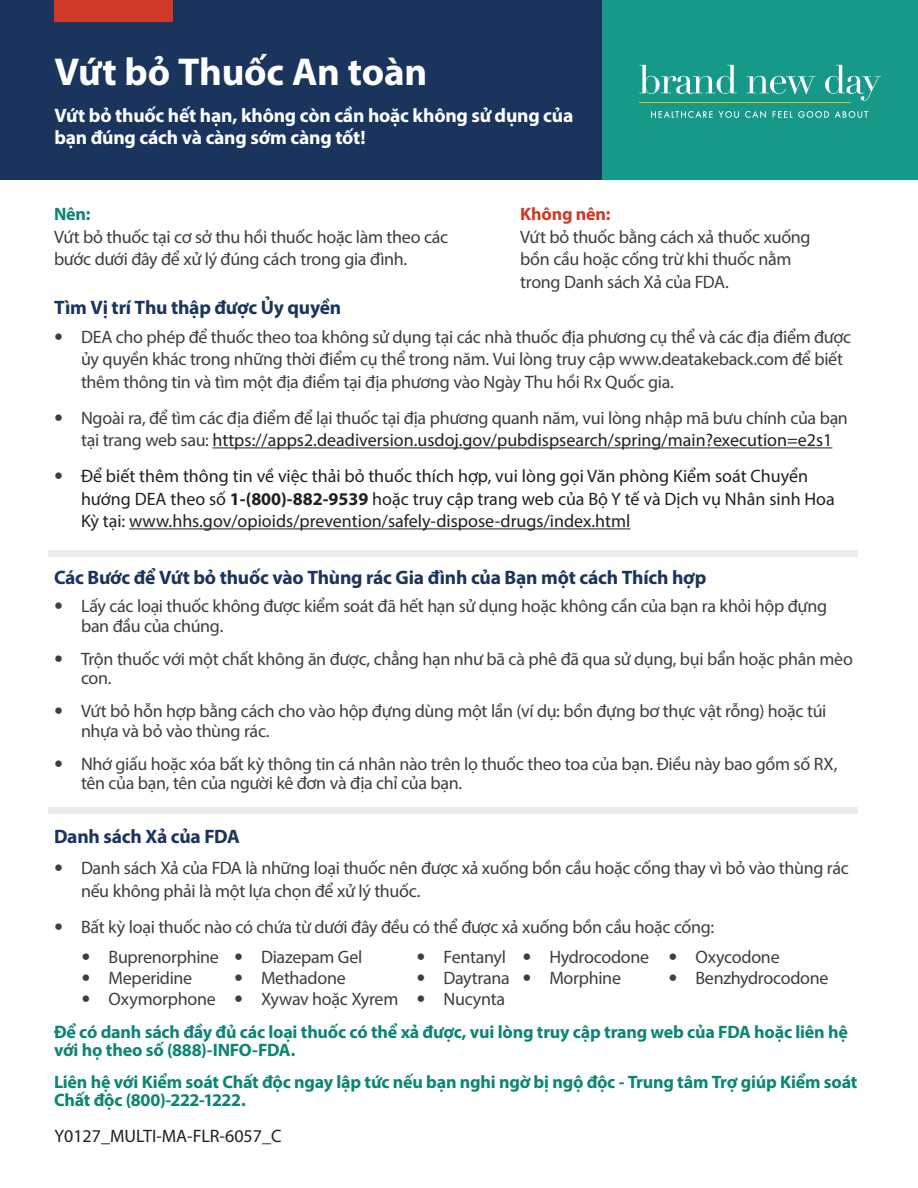
<style>
.page{position:relative;width:918px;height:1188px;background:#fff}
.page>*{position:absolute;margin:0;border:0;box-sizing:border-box;transform-origin:0 0}
.t1{font:700 39px "Myriad Pro";letter-spacing:-.005em;color:#fff}
.t2{font:700 19.5px "Myriad Pro";letter-spacing:-.01em;color:#1a345d}
.t3{font:700 19.5px/22.5px "Myriad Pro";letter-spacing:-.01em;color:#fff}
.t4{font:18px/22.5px "Myriad Pro";letter-spacing:-.015em;color:#3e3e3f}
.t5{font:18px/22.5px "Myriad Pro";color:#231f20}
.t6{font:700 18px/18px "Myriad Pro";letter-spacing:-.01em;color:#0c8575}
.t7{font:700 18px "Myriad Pro";letter-spacing:-.01em;color:#ce3a27}
.s1{font-family:"Avenir";font-weight:800}
.s2{color:#231f20}
.s3{font-family:"Avenir";font-weight:800;color:#3e3e3f}
.s4{font-weight:700}
</style>
<div class="page">
<div style="left:0;top:0;width:627px;height:179px;background:#1a345d"></div>
<div style="left:603px;top:0;width:315px;height:179px;background:#169989"></div>
<hr style="left:212px;top:447px;width:620px;height:1px;background:#231f20">
<hr style="left:129px;top:528px;width:501px;height:1px;background:#231f20">
<div style="left:54px;top:0;width:118px;height:22px;background:#ce3a27"></div>
<div style="left:48px;top:550px;width:810px;height:6px;background:#ececee"></div>
<div style="left:48px;top:807px;width:810px;height:6px;background:#ececee"></div>
<svg style="left:639px;top:65px;width:98px;height:29px"></svg>
<svg style="left:747px;top:76px;width:68px;height:19px"></svg>
<svg style="left:825px;top:65px;width:56px;height:36px"></svg>
<hr style="left:639px;top:102px;width:212px;height:1px;background:#e9b811">
<svg style="left:651px;top:111px;width:88px;height:7px"></svg>
<svg style="left:745px;top:111px;width:21px;height:7px"></svg>
<svg style="left:773px;top:111px;width:56px;height:7px"></svg>
<svg style="left:835px;top:111px;width:33px;height:7px"></svg>
<h1 class="t1" style="left:54px;top:47px;width:375px">Vứt bỏ Thuốc An toàn</h1>
<p class="t3" style="left:54px;top:103px;width:520px">Vứt bỏ thuốc hết hạn, không còn cần hoặc không sử dụng của bạn đúng cách và càng sớm càng tốt!</p>
<p class="t6" style="left:54px;top:205px;width:38px">Nên:</p>
<p class="t4" style="left:54px;top:225px;width:396px">Vứt bỏ thuốc tại cơ sở thu hồi thuốc hoặc làm theo các bước dưới đây để xử lý đúng cách trong gia đình.</p>
<p class="t2" style="left:54px;top:295px;width:289px">Tìm Vị trí Thu thập được Ủy quyền</p>
<p class="t7" style="left:520px;top:203px;width:92px">Không nên:</p>
<p class="t4" style="left:520px;top:225px;width:292px">Vứt bỏ thuốc bằng cách xả thuốc xuống bồn cầu hoặc cống trừ khi thuốc nằm trong Danh sách Xả của FDA.</p>
<p class="t4" style="left:81px;top:325px;width:772px;text-indent:-27px"><span class="s1">•</span> DEA cho phép để thuốc theo toa không sử dụng tại các nhà thuốc địa phương cụ thể và các địa điểm được ủy quyền khác trong những thời điểm cụ thể trong năm. Vui lòng truy cập www.deatakeback.com để biết thêm thông tin và tìm một địa điểm tại địa phương vào Ngày Thu hồi Rx Quốc gia.</p>
<p class="t4" style="left:81px;top:406px;width:768px;text-indent:-27px"><span class="s1">•</span> Ngoài ra, để tìm các địa điểm để lại thuốc tại địa phương quanh năm, vui lòng nhập mã bưu chính của bạn tại trang web sau: <span class="s2">https://apps2.deadiversion.usdoj.gov/pubdispsearch/spring/main?execution=e2s1</span></p>
<p class="t5" style="left:81px;top:465px;width:755px;text-indent:-27px"><span class="s3">•</span> Để biết thêm thông tin về việc thải bỏ thuốc thích hợp, vui lòng gọi Văn phòng Kiểm soát Chuyển hướng DEA theo số <span class="s4">1-(800)-882-9539</span> hoặc truy cập trang web của Bộ Y tế và Dịch vụ Nhân sinh Hoa<br>Kỳ tại: www.hhs.gov/opioids/prevention/safely-dispose-drugs/index.html</p>
<p class="t2" style="left:54px;top:565px;width:654px">Các Bước để Vứt bỏ thuốc vào Thùng rác Gia đình của Bạn một cách Thích hợp</p>
<p class="t4" style="left:81px;top:596px;width:748px;line-height:19.5px;text-indent:-27px"><span class="s1">•</span> Lấy các loại thuốc không được kiểm soát đã hết hạn sử dụng hoặc không cần của bạn ra khỏi hộp đựng ban đầu của chúng.</p>
<p class="t4" style="left:81px;top:649px;width:773px;line-height:19.5px;text-indent:-27px"><span class="s1">•</span> Trộn thuốc với một chất không ăn được, chẳng hạn như bã cà phê đã qua sử dụng, bụi bẩn hoặc phân mèo con.</p>
<p class="t4" style="left:81px;top:701px;width:747px;line-height:19.5px;text-indent:-27px"><span class="s1">•</span> Vứt bỏ hỗn hợp bằng cách cho vào hộp đựng dùng một lần (ví dụ: bồn đựng bơ thực vật rỗng) hoặc túi nhựa và bỏ vào thùng rác.</p>
<p class="t4" style="left:81px;top:754px;width:758px;line-height:19.5px;text-indent:-27px"><span class="s1">•</span> Nhớ giấu hoặc xóa bất kỳ thông tin cá nhân nào trên lọ thuốc theo toa của bạn. Điều này bao gồm số RX, tên của bạn, tên của người kê đơn và địa chỉ của bạn.</p>
<p class="t2" style="left:54px;top:824px;width:187px">Danh sách Xả của FDA</p>
<p class="t4" style="left:81px;top:857px;width:769px;text-indent:-27px"><span class="s1">•</span> Danh sách Xả của FDA là những loại thuốc nên được xả xuống bồn cầu hoặc cống thay vì bỏ vào thùng rác nếu không phải là một lựa chọn để xử lý thuốc.</p>
<p class="t4" style="left:54px;top:915px;width:662px"><span class="s1">•</span> Bất kỳ loại thuốc nào có chứa từ dưới đây đều có thể được xả xuống bồn cầu hoặc cống:</p>
<p class="t4" style="left:82px;top:945px;width:139px"><span class="s1">•</span> Buprenorphine</p>
<p class="t4" style="left:82px;top:966px;width:112px"><span class="s1">•</span> Meperidine</p>
<p class="t4" style="left:82px;top:988px;width:136px"><span class="s1">•</span> Oxymorphone</p>
<p class="t4" style="left:234px;top:946px;width:130px"><span class="s1">•</span> Diazepam Gel</p>
<p class="t4" style="left:234px;top:967px;width:113px"><span class="s1">•</span> Methadone</p>
<p class="t4" style="left:234px;top:988px;width:166px"><span class="s1">•</span> Xywav hoặc Xyrem</p>
<p class="t4" style="left:417px;top:946px;width:91px"><span class="s1">•</span> Fentanyl</p>
<p class="t4" style="left:417px;top:967px;width:95px"><span class="s1">•</span> Daytrana</p>
<p class="t4" style="left:417px;top:988px;width:90px"><span class="s1">•</span> Nucynta</p>
<p class="t4" style="left:522px;top:946px;width:128px"><span class="s1">•</span> Hydrocodone</p>
<p class="t4" style="left:522px;top:967px;width:100px"><span class="s1">•</span> Morphine</p>
<p class="t4" style="left:668px;top:946px;width:113px"><span class="s1">•</span> Oxycodone</p>
<p class="t4" style="left:668px;top:967px;width:162px"><span class="s1">•</span> Benzhydrocodone</p>
<p class="t6" style="left:54px;top:1023px;width:795px">Để có danh sách đầy đủ các loại thuốc có thể xả được, vui lòng truy cập trang web của FDA hoặc liên hệ với họ theo số (888)-INFO-FDA.</p>
<p class="t6" style="left:54px;top:1072px;width:805px">Liên hệ với Kiểm soát Chất độc ngay lập tức nếu bạn nghi ngờ bị ngộ độc - Trung tâm Trợ giúp Kiểm soát<br>Chất độc (800)-222-1222.</p>
<p class="t5" style="left:54px;top:1124px;width:229px">Y0127_MULTI-MA-FLR-6057_C</p>
</div>
